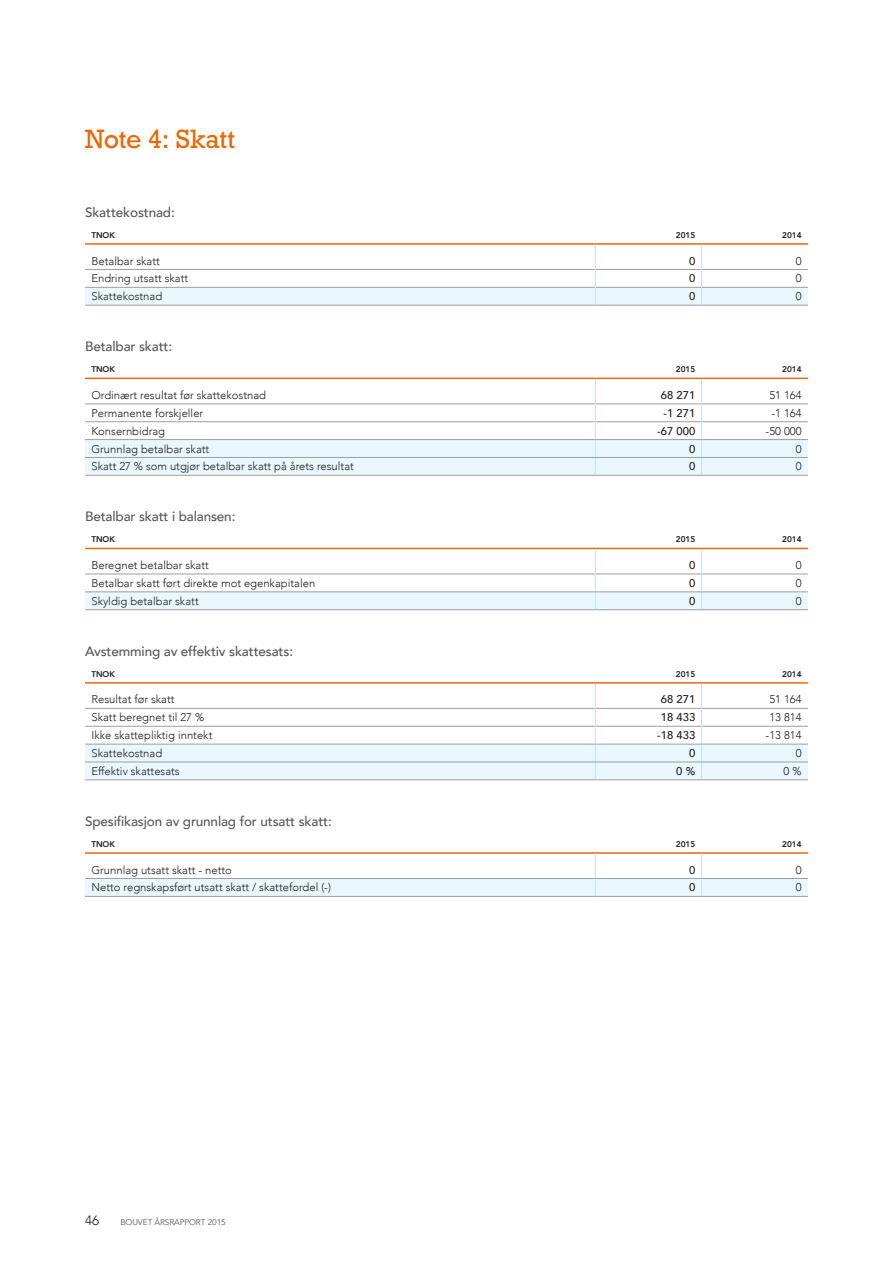
<style>
.page{position:relative;width:893px;height:1263px;background:#fff}
.page>*{position:absolute;margin:0;border:0;box-sizing:border-box;transform-origin:0 0}
.t1{font:27px "Rockwell Std";letter-spacing:-.025em;color:#ec6708}
.t2{font:500 13.5px "Avenir";letter-spacing:-.01em;color:#575756}
.t3{font:300 13.5px "Avenir";color:#1d1d1b}
.t4{font:300 11.25px "Avenir";color:#1d1d1b}
.t5{font:500 11.25px "Avenir";color:#1d1d1b}
.t6{font:800 8.25px "Avenir";letter-spacing:-.01em;color:#1d1d1b}
.t7{font:8.25px "Avenir";letter-spacing:-.01em;color:#575756}
</style>
<div class="page">
<hr style="left:85px;top:305px;width:510px;height:1px;background:#9d9d9d">
<hr style="left:595px;top:305px;width:107px;height:1px;background:#9d9d9d">
<hr style="left:702px;top:305px;width:106px;height:1px;background:#9d9d9d">
<svg style="left:85px;top:245px;width:723px;height:60px"></svg>
<hr style="left:85px;top:243px;width:510px;height:2px;background:#ec6708">
<hr style="left:595px;top:243px;width:107px;height:2px;background:#ec6708">
<hr style="left:702px;top:243px;width:106px;height:2px;background:#ec6708">
<svg style="left:85px;top:379px;width:723px;height:96px"></svg>
<hr style="left:85px;top:378px;width:510px;height:1px;background:#ec6708">
<hr style="left:595px;top:378px;width:107px;height:1px;background:#ec6708">
<hr style="left:702px;top:378px;width:106px;height:1px;background:#ec6708">
<hr style="left:85px;top:457px;width:510px;height:1px;background:#9d9d9d">
<hr style="left:595px;top:457px;width:107px;height:1px;background:#9d9d9d">
<hr style="left:702px;top:457px;width:106px;height:1px;background:#9d9d9d">
<hr style="left:85px;top:439px;width:510px;height:1px;background:#9d9d9d">
<hr style="left:595px;top:439px;width:107px;height:1px;background:#9d9d9d">
<hr style="left:702px;top:439px;width:106px;height:1px;background:#9d9d9d">
<hr style="left:85px;top:475px;width:510px;height:1px;background:#9d9d9d">
<hr style="left:595px;top:475px;width:107px;height:1px;background:#9d9d9d">
<hr style="left:702px;top:475px;width:106px;height:1px;background:#9d9d9d">
<svg style="left:85px;top:549px;width:723px;height:60px"></svg>
<hr style="left:85px;top:548px;width:510px;height:1px;background:#ec6708">
<hr style="left:595px;top:548px;width:107px;height:1px;background:#ec6708">
<hr style="left:702px;top:548px;width:106px;height:1px;background:#ec6708">
<hr style="left:85px;top:592px;width:510px;height:1px;background:#9d9d9d">
<hr style="left:595px;top:592px;width:107px;height:1px;background:#9d9d9d">
<hr style="left:702px;top:592px;width:106px;height:1px;background:#9d9d9d">
<hr style="left:85px;top:609px;width:510px;height:1px;background:#9d9d9d">
<hr style="left:595px;top:609px;width:107px;height:1px;background:#9d9d9d">
<hr style="left:702px;top:609px;width:106px;height:1px;background:#9d9d9d">
<svg style="left:85px;top:684px;width:723px;height:95px"></svg>
<hr style="left:85px;top:682px;width:510px;height:2px;background:#ec6708">
<hr style="left:595px;top:682px;width:107px;height:2px;background:#ec6708">
<hr style="left:702px;top:682px;width:106px;height:2px;background:#ec6708">
<hr style="left:85px;top:762px;width:510px;height:1px;background:#9d9d9d">
<hr style="left:595px;top:762px;width:107px;height:1px;background:#9d9d9d">
<hr style="left:702px;top:762px;width:106px;height:1px;background:#9d9d9d">
<hr style="left:85px;top:744px;width:510px;height:1px;background:#9d9d9d">
<hr style="left:595px;top:744px;width:107px;height:1px;background:#9d9d9d">
<hr style="left:702px;top:744px;width:106px;height:1px;background:#9d9d9d">
<hr style="left:85px;top:779px;width:510px;height:1px;background:#9d9d9d">
<hr style="left:595px;top:779px;width:107px;height:1px;background:#9d9d9d">
<hr style="left:702px;top:779px;width:106px;height:1px;background:#9d9d9d">
<svg style="left:85px;top:854px;width:723px;height:42px"></svg>
<hr style="left:85px;top:852px;width:510px;height:2px;background:#ec6708">
<hr style="left:595px;top:852px;width:107px;height:2px;background:#ec6708">
<hr style="left:702px;top:852px;width:106px;height:2px;background:#ec6708">
<hr style="left:85px;top:878px;width:510px;height:1px;background:#9d9d9d">
<hr style="left:595px;top:878px;width:107px;height:1px;background:#9d9d9d">
<hr style="left:702px;top:878px;width:106px;height:1px;background:#9d9d9d">
<hr style="left:85px;top:896px;width:510px;height:1px;background:#9d9d9d">
<hr style="left:595px;top:896px;width:107px;height:1px;background:#9d9d9d">
<hr style="left:702px;top:896px;width:106px;height:1px;background:#9d9d9d">
<h1 class="t1" style="left:85px;top:124px;width:152px">Note 4: Skatt</h1>
<p class="t2" style="left:85px;top:203px;width:91px">Skattekostnad:</p>
<p class="t6" style="left:91px;top:229px;width:25px">TNOK</p>
<p class="t6" style="left:676px;top:229px;width:21px">2015</p>
<p class="t6" style="left:782px;top:229px;width:21px">2014</p>
<p class="t4" style="left:91px;top:253px;width:70px">Betalbar skatt</p>
<p class="t5" style="left:689px;top:253px;width:8px">0</p>
<p class="t4" style="left:796px;top:253px;width:7px">0</p>
<p class="t4" style="left:91px;top:271px;width:98px">Endring utsatt skatt</p>
<p class="t5" style="left:689px;top:271px;width:8px">0</p>
<p class="t4" style="left:796px;top:271px;width:7px">0</p>
<p class="t4" style="left:91px;top:289px;width:72px">Skattekostnad</p>
<p class="t5" style="left:689px;top:289px;width:8px">0</p>
<p class="t4" style="left:796px;top:289px;width:7px">0</p>
<p class="t2" style="left:85px;top:338px;width:89px">Betalbar skatt:</p>
<p class="t6" style="left:91px;top:364px;width:25px">TNOK</p>
<p class="t6" style="left:676px;top:364px;width:21px">2015</p>
<p class="t6" style="left:782px;top:364px;width:21px">2014</p>
<p class="t4" style="left:91px;top:388px;width:176px">Ordinært resultat før skattekostnad</p>
<p class="t5" style="left:661px;top:388px;width:36px">68 271</p>
<p class="t4" style="left:769px;top:388px;width:34px">51 164</p>
<p class="t4" style="left:91px;top:406px;width:113px">Permanente forskjeller</p>
<p class="t5" style="left:663px;top:406px;width:33px">-1 271</p>
<p class="t4" style="left:771px;top:406px;width:32px">-1 164</p>
<p class="t4" style="left:91px;top:423px;width:75px">Konsernbidrag</p>
<p class="t5" style="left:657px;top:423px;width:39px">-67 000</p>
<p class="t4" style="left:766px;top:423px;width:37px">-50 000</p>
<p class="t4" style="left:91px;top:441px;width:119px">Grunnlag betalbar skatt</p>
<p class="t5" style="left:689px;top:441px;width:8px">0</p>
<p class="t4" style="left:796px;top:441px;width:7px">0</p>
<p class="t4" style="left:91px;top:459px;width:264px">Skatt 27 % som utgjør betalbar skatt på årets resultat</p>
<p class="t5" style="left:689px;top:459px;width:8px">0</p>
<p class="t4" style="left:796px;top:459px;width:7px">0</p>
<p class="t2" style="left:85px;top:508px;width:152px">Betalbar skatt i balansen:</p>
<p class="t6" style="left:91px;top:534px;width:25px">TNOK</p>
<p class="t6" style="left:676px;top:534px;width:21px">2015</p>
<p class="t6" style="left:782px;top:534px;width:21px">2014</p>
<p class="t4" style="left:91px;top:558px;width:119px">Beregnet betalbar skatt</p>
<p class="t5" style="left:689px;top:558px;width:8px">0</p>
<p class="t4" style="left:796px;top:558px;width:7px">0</p>
<p class="t4" style="left:91px;top:576px;width:225px">Betalbar skatt ført direkte mot egenkapitalen</p>
<p class="t5" style="left:689px;top:576px;width:8px">0</p>
<p class="t4" style="left:796px;top:576px;width:7px">0</p>
<p class="t4" style="left:91px;top:593px;width:109px">Skyldig betalbar skatt</p>
<p class="t5" style="left:689px;top:593px;width:8px">0</p>
<p class="t4" style="left:796px;top:593px;width:7px">0</p>
<p class="t2" style="left:85px;top:642px;width:210px">Avstemming av effektiv skattesats:</p>
<p class="t6" style="left:91px;top:668px;width:25px">TNOK</p>
<p class="t6" style="left:676px;top:668px;width:21px">2015</p>
<p class="t6" style="left:782px;top:668px;width:21px">2014</p>
<p class="t4" style="left:91px;top:692px;width:85px">Resultat før skatt</p>
<p class="t5" style="left:661px;top:692px;width:36px">68 271</p>
<p class="t4" style="left:769px;top:692px;width:34px">51 164</p>
<p class="t4" style="left:91px;top:710px;width:114px">Skatt beregnet til 27 %</p>
<p class="t5" style="left:661px;top:710px;width:36px">18 433</p>
<p class="t4" style="left:769px;top:710px;width:34px">13 814</p>
<p class="t4" style="left:91px;top:728px;width:123px">Ikke skattepliktig inntekt</p>
<p class="t5" style="left:657px;top:728px;width:39px">-18 433</p>
<p class="t4" style="left:766px;top:728px;width:37px">-13 814</p>
<p class="t4" style="left:91px;top:746px;width:72px">Skattekostnad</p>
<p class="t5" style="left:689px;top:746px;width:8px">0</p>
<p class="t4" style="left:796px;top:746px;width:7px">0</p>
<p class="t4" style="left:91px;top:764px;width:90px">Effektiv skattesats</p>
<p class="t5" style="left:676px;top:764px;width:20px">0 %</p>
<p class="t4" style="left:784px;top:764px;width:19px">0 %</p>
<p class="t2" style="left:85px;top:812px;width:248px">Spesifikasjon av grunnlag for utsatt skatt:</p>
<p class="t6" style="left:91px;top:838px;width:25px">TNOK</p>
<p class="t6" style="left:676px;top:838px;width:21px">2015</p>
<p class="t6" style="left:782px;top:838px;width:21px">2014</p>
<p class="t4" style="left:91px;top:862px;width:142px">Grunnlag utsatt skatt - netto</p>
<p class="t5" style="left:689px;top:862px;width:8px">0</p>
<p class="t4" style="left:796px;top:862px;width:7px">0</p>
<p class="t4" style="left:91px;top:880px;width:241px">Netto regnskapsført utsatt skatt / skattefordel (-)</p>
<p class="t5" style="left:689px;top:880px;width:8px">0</p>
<p class="t4" style="left:796px;top:880px;width:7px">0</p>
<p class="t3" style="left:85px;top:1212px;width:16px">46</p>
<p class="t7" style="left:120px;top:1217px;width:107px">BOUVET ÅRSRAPPORT 2015</p>
</div>
